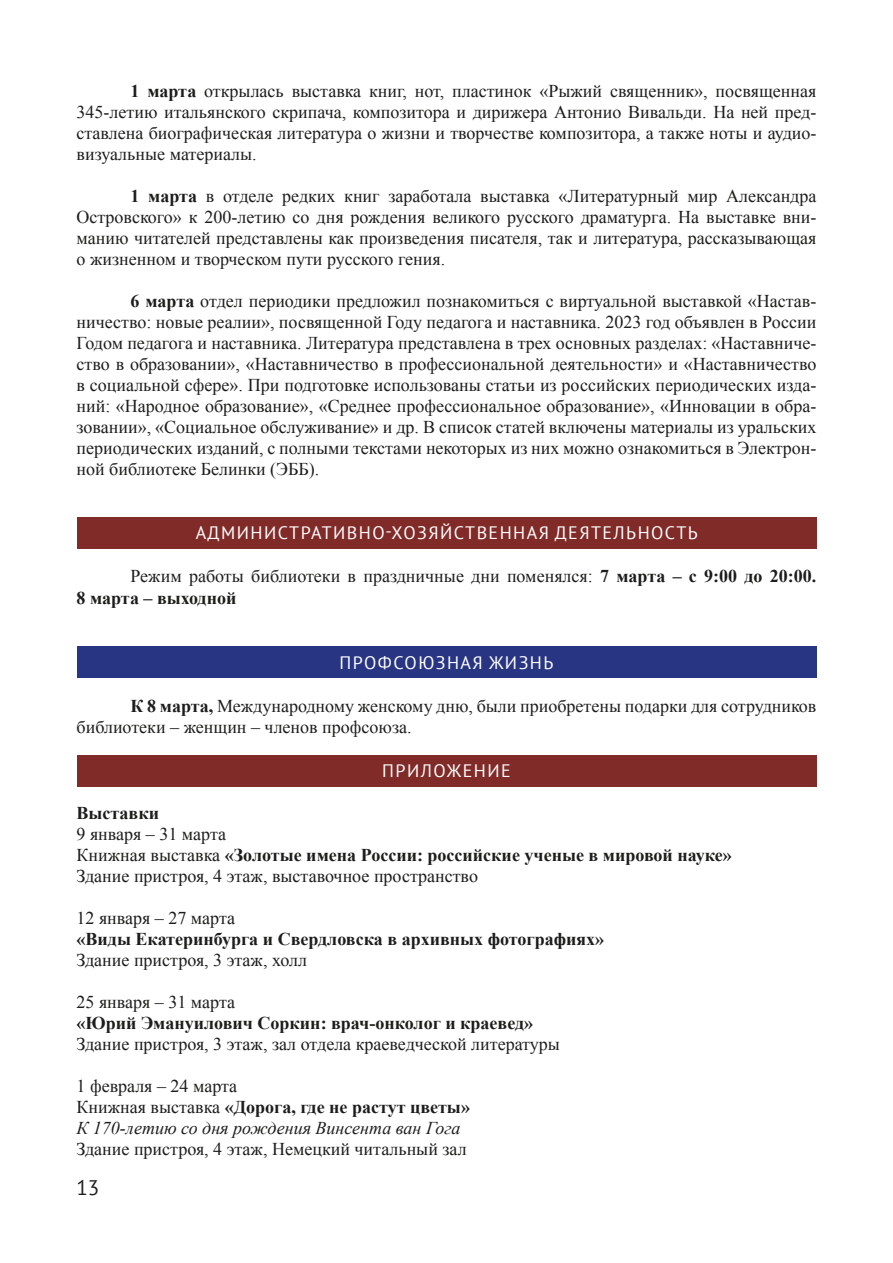
<style>
.page{position:relative;width:893px;height:1263px;background:#fff}
.page>*{position:absolute;margin:0;border:0;box-sizing:border-box;transform-origin:0 0}
.t1{font:21px "PT Sans";color:#1d1d1b}
.основной{font:18px/21px "Times New Roman";color:#1d1d1b;text-align:justify}
.основной-2{font:700 18px "Times New Roman";color:#1d1d1b}
.подгаз{font:18px/21.6px "Times New Roman";color:#1d1d1b}
.подгаз-2{font:18px "PT Sans";letter-spacing:.08em;color:#fff}
.основной-3{font:italic 18px "Times New Roman";color:#1d1d1b}
.подгаз-3{font:700 18px "Times New Roman";color:#1d1d1b}
.s1{font-weight:700}
.s2{font-weight:400}
</style>
<div class="page">
<div style="left:77px;top:646px;width:739px;height:32px;background:#283583"></div>
<div style="left:77px;top:517px;width:739px;height:32px;background:#812b29"></div>
<div style="left:77px;top:755px;width:739px;height:32px;background:#812b29"></div>
<p class="основной" style="left:77px;top:80px;width:741px;text-indent:54px"><span class="s1">1 марта</span> открылась выставка книг, нот, пластинок «Рыжий священник», посвященная 345-летию итальянского скрипача, композитора и дирижера Антонио Вивальди. На ней пред&shy;ставлена биографическая литература о жизни и творчестве композитора, а также ноты и аудио&shy;визуальные материалы.</p>
<p class="основной" style="left:77px;top:185px;width:741px;text-indent:54px"><span class="s1">1 марта</span> в отделе редких книг заработала выставка «Литературный мир Александра Островского» к 200-летию со дня рождения великого русского драматурга. На выставке вни&shy;манию читателей представлены как произведения писателя, так и литература, рассказывающая о жизненном и творческом пути русского гения.</p>
<p class="основной" style="left:77px;top:290px;width:741px;text-indent:54px"><span class="s1">6 марта</span> отдел периодики предложил познакомиться с виртуальной выставкой «Настав&shy;ничество: новые реалии», посвященной Году педагога и наставника. 2023 год объявлен в России Годом педагога и наставника. Литература представлена в трех основных разделах: «Наставниче&shy;ство в образовании», «Наставничество в профессиональной деятельности» и «Наставничество в социальной сфере». При подготовке использованы статьи из российских периодических изда&shy;ний: «Народное образование», «Среднее профессиональное образование», «Инновации в обра&shy;зовании», «Социальное обслуживание» и др. В список статей включены материалы из уральских периодических изданий, с полными текстами некоторых из них можно ознакомиться в Электрон&shy;ной библиотеке Белинки (ЭББ).</p>
<p class="подгаз-2" style="left:196px;top:521px;width:504px">АДМИНИСТРАТИВНО-ХОЗЯЙСТВЕННАЯ ДЕЯТЕЛЬНОСТЬ</p>
<p class="подгаз" style="left:77px;top:565px;width:741px;text-indent:54px">Режим работы библиотеки в праздничные дни поменялся: <span class="s1">7 марта – с 9:00 до 20:00.<br>8 марта – выходной</span></p>
<p class="подгаз-2" style="left:340px;top:651px;width:215px">ПРОФСОЮЗНАЯ ЖИЗНЬ</p>
<p class="подгаз" style="left:77px;top:695px;width:741px;text-indent:54px"><span class="s1">К 8 марта,</span> Международному женскому дню, были приобретены подарки для сотрудников библиотеки – женщин – членов профсоюза.</p>
<p class="подгаз-2" style="left:382px;top:759px;width:130px">ПРИЛОЖЕНИЕ</p>
<p class="подгаз-3" style="left:77px;top:800px;width:84px">Выставки</p>
<p class="основной" style="left:77px;top:823px;width:151px">9 января – 31 марта</p>
<p class="основной-2" style="left:77px;top:842px;width:657px"><span class="s2">Книжная выставка</span> «Золотые имена России: российские ученые в мировой науке»</p>
<p class="основной" style="left:77px;top:865px;width:403px">Здание пристроя, 4 этаж, выставочное пространство</p>
<p class="основной" style="left:77px;top:907px;width:160px">12 января – 27 марта</p>
<p class="основной-2" style="left:77px;top:926px;width:529px">«Виды Екатеринбурга и Свердловска в архивных фотографиях»</p>
<p class="основной" style="left:77px;top:949px;width:232px">Здание пристроя, 3 этаж, холл</p>
<p class="основной" style="left:77px;top:991px;width:160px">25 января – 31 марта</p>
<p class="основной-2" style="left:77px;top:1010px;width:458px">«Юрий Эмануилович Соркин: врач-онколог и краевед»</p>
<p class="основной" style="left:77px;top:1033px;width:485px">Здание пристроя, 3 этаж, зал отдела краеведческой литературы</p>
<p class="основной" style="left:77px;top:1075px;width:162px">1 февраля – 24 марта</p>
<p class="основной-2" style="left:77px;top:1094px;width:395px"><span class="s2">Книжная выставка</span> «Дорога, где не растут цветы»</p>
<p class="основной-3" style="left:77px;top:1115px;width:385px">К 170-летию со дня рождения Винсента ван Гога</p>
<p class="основной" style="left:77px;top:1138px;width:392px">Здание пристроя, 4 этаж, Немецкий читальный зал</p>
<p class="t1" style="left:77px;top:1174px;width:24px">13</p>
</div>
